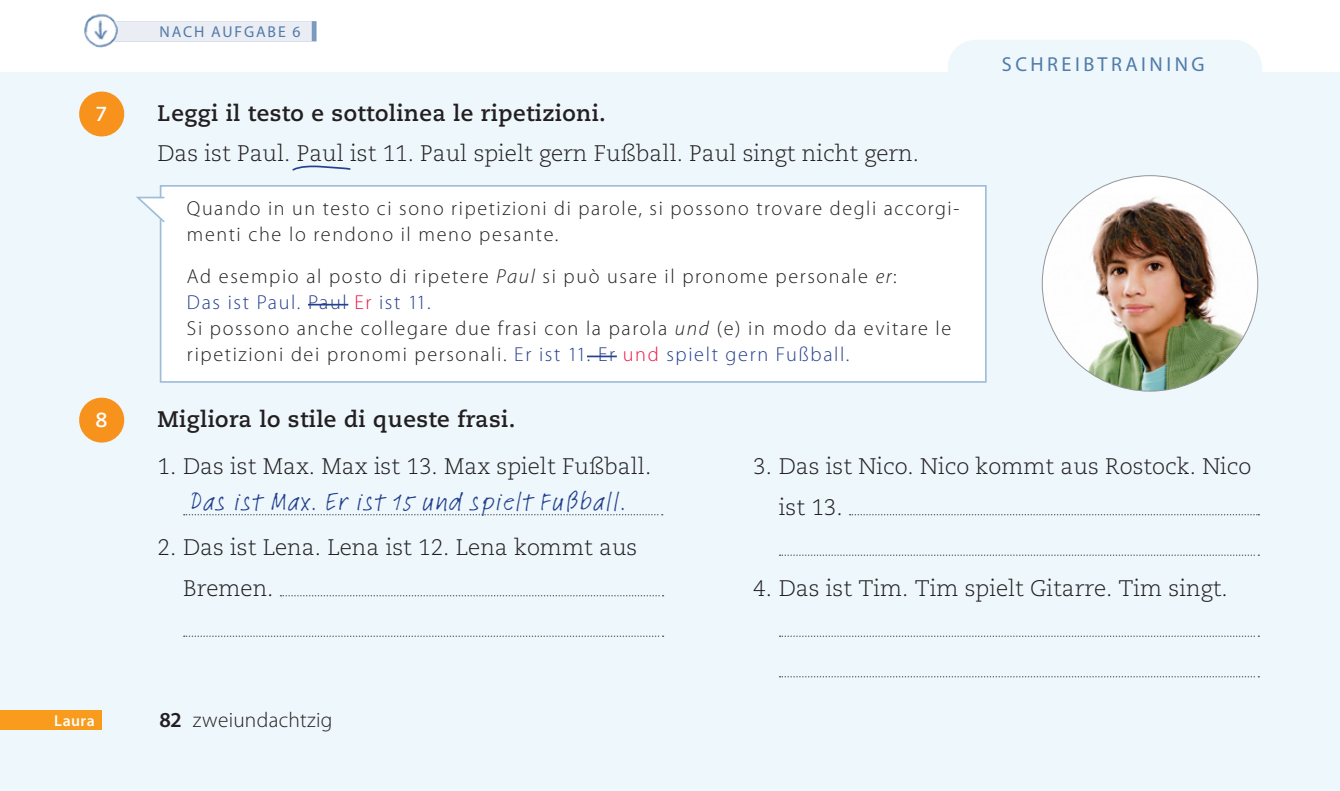
<style>
.page{position:relative;width:1340px;height:791px;background:#fff}
.page>*{position:absolute;margin:0;border:0;box-sizing:border-box;transform-origin:0 0}
.t1{font:27px "Linotype Feltpen";letter-spacing:.03em;color:#25408e}
.t2{font:300 22.5px/40.5px "Caecilia";color:#231f20}
.t3{font:700 22.5px "Caecilia";letter-spacing:.02em;color:#231f20}
.t4{font:300 21.38px "Myriad Pro";letter-spacing:.015em;color:#231f20}
.t5{font:300 20.25px/25.9px "Myriad Pro";letter-spacing:.08em;color:#231f20}
.t6{font:20.25px "Myriad Pro";letter-spacing:.17em;color:#517ba8}
.t7{font:700 20.25px "Caecilia";color:#fff}
.t8{font:15.75px "Myriad Pro";letter-spacing:.12em;color:#517ba8}
.t9{font:600 15.75px "Myriad Pro";letter-spacing:.035em;color:#fff}
.s1{font-style:italic}
.s2{color:#25408e}
.s3{color:#ed1846}
</style>
<div class="page">
<div style="left:0;top:72px;width:1339px;height:718px;background:#edf7fc"></div>
<div style="left:96px;top:21px;width:216px;height:20px;background:#eaedf4"></div>
<div style="left:975px;top:40px;width:258px;height:32px;background:#edf7fc"></div>
<svg style="left:102px;top:91px;width:23px;height:45px"></svg>
<svg style="left:102px;top:397px;width:23px;height:45px"></svg>
<svg style="left:184px;top:514px;width:478px;height:1px"></svg>
<svg style="left:280px;top:595px;width:383px;height:1px"></svg>
<svg style="left:184px;top:635px;width:479px;height:2px"></svg>
<svg style="left:849px;top:514px;width:410px;height:1px"></svg>
<svg style="left:779px;top:554px;width:480px;height:2px"></svg>
<svg style="left:779px;top:635px;width:480px;height:2px"></svg>
<svg style="left:779px;top:676px;width:480px;height:1px"></svg>
<img style="left:84px;top:13px;width:34px;height:35px;border-radius:50%">
<svg style="left:292px;top:165px;width:59px;height:6px"></svg>
<div style="left:161px;top:186px;width:824px;height:196px;background:#fff"></div>
<hr style="left:308px;top:304px;width:40px;height:1px;background:#25408e">
<hr style="left:587px;top:355px;width:30px;height:2px;background:#25408e">
<div style="left:160px;top:185px;width:826px;height:198px;border:2px solid #9fbdd9"></div>
<svg style="left:136px;top:196px;width:29px;height:28px"></svg>
<div style="left:1042px;top:176px;width:215px;height:215px;background:#fff;border-radius:50%"></div>
<img style="left:1043px;top:195px;width:214px;height:196px">
<div style="left:0;top:711px;width:101px;height:19px;background:#f99b1c"></div>
<p class="t8" style="left:160px;top:26px;width:142px">NACH AUFGABE 6</p>
<p class="t7" style="left:96px;top:106px;width:13px">7</p>
<p class="t3" style="left:157px;top:104px;width:450px">Leggi il testo e sottolinea le ripetizioni.</p>
<p class="t2" style="left:157px;top:135px;width:763px">Das ist Paul. Paul ist 11. Paul spielt gern Fußball. Paul singt nicht gern.</p>
<p class="t5" style="left:187px;top:197px;width:774px">Quando in un testo ci sono ripetizioni di parole, si possono trovare degli accorgi&shy;menti che lo rendono il meno pesante.</p>
<p class="t5" style="left:187px;top:265px;width:765px">Ad esempio al posto di ripetere <span class="s1">Paul</span> si può usare il pronome personale <span class="s1">er</span>:<br><span class="s2">Das ist Paul. Paul</span> <span class="s3">Er</span> <span class="s2">ist 11.<br></span>Si possono anche collegare due frasi con la parola <span class="s1">und</span> (e) in modo da evitare le ripetizioni dei pronomi personali. <span class="s2">Er ist 11. Er</span> <span class="s3">und</span> <span class="s2">spielt gern Fußball.</span></p>
<p class="t6" style="left:1001px;top:56px;width:204px">SCHREIBTRAINING</p>
<p class="t7" style="left:96px;top:412px;width:13px">8</p>
<p class="t3" style="left:157px;top:410px;width:359px">Migliora lo stile di queste frasi.</p>
<p class="t2" style="left:157px;top:448px;width:495px">1. Das ist Max. Max ist 13. Max spielt Fußball.</p>
<h1 class="t1" style="left:190px;top:492px;width:437px">Das ist Max. Er ist 15 und spielt Fußball.</h1>
<p class="t2" style="left:183px;top:529px;width:456px;text-indent:-26px">2. Das ist Lena. Lena ist 12. Lena kommt aus<br>Bremen.</p>
<p class="t9" style="left:54px;top:714px;width:42px">Laura</p>
<p class="t4" style="left:193px;top:712px;width:141px">zweiundachtzig</p>
<p class="t2" style="left:778px;top:448px;width:474px;text-indent:-26px">3. Das ist Nico. Nico kommt aus Rostock. Nico ist 13.</p>
<p class="t2" style="left:753px;top:569px;width:476px">4. Das ist Tim. Tim spielt Gitarre. Tim singt.</p>
</div>
